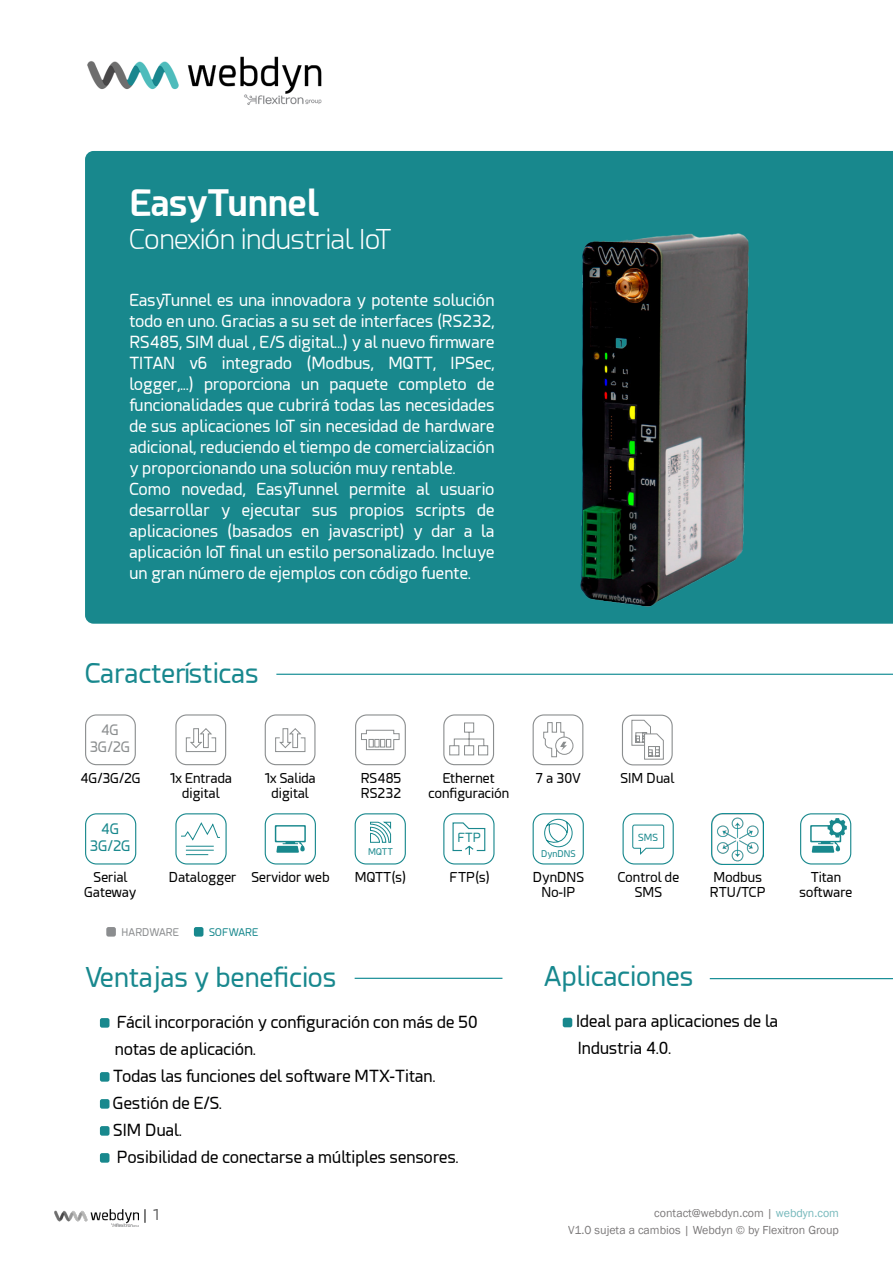
<style>
.page{position:relative;width:893px;height:1263px;background:#fff}
.page>*{position:absolute;margin:0;border:0;box-sizing:border-box;transform-origin:0 0}
.t1{font:700 36px "Esphimere";color:#fff}
.t2{font:27px "Esphimere";color:#18888e}
.t3{font:300 27px "Esphimere";color:#fff}
.t4{font:16.5px/21px "Esphimere";color:#fff;text-align:justify}
.t5{font:16.5px/27px "Esphimere";color:#000001}
.t6{font:15px "Esphimere";color:#000002}
.t7{font:14.4px/17.1px "Esphimere";color:#18888d;text-align:center}
.t8{font:14.25px/17px "Esphimere";color:#8b8e8f;text-align:center}
.t9{font:13.5px/15px "Esphimere";color:#000001;text-align:center}
.t10{font:12.45px "Esphimere";color:#1a888e}
.t11{font:12px/16.5px "Franklin Gothic";color:#231f20;text-align:right}
.t12{font:10.5px "Esphimere";color:#8b8d8f}
.t13{font:10.5px "Esphimere";color:#18888d}
.t14{font:9.75px "Esphimere";color:#18888d}
.t15{font:9.15px "Esphimere";color:#18888d}
.s1{color:#18888d}
</style>
<div class="page">
<svg style="left:145px;top:1209px;width:1px;height:14px"></svg>
<img style="left:54px;top:1209px;width:85px;height:17px">
<div style="left:85px;top:151px;width:808px;height:473px;background:#18888d"></div>
<div style="left:106px;top:927px;width:10px;height:9px;background:#8b8d8f;border-radius:2px"></div>
<div style="left:194px;top:927px;width:9px;height:9px;background:#18888d;border-radius:2px"></div>
<hr style="left:355px;top:978px;width:147px;height:1px;background:#06868f">
<hr style="left:710px;top:978px;width:183px;height:1px;background:#06868f">
<div style="left:100px;top:1018px;width:9px;height:10px;background:#18888d;border-radius:2px"></div>
<div style="left:100px;top:1072px;width:9px;height:10px;background:#18888d;border-radius:2px"></div>
<div style="left:100px;top:1099px;width:9px;height:10px;background:#18888d;border-radius:2px"></div>
<div style="left:100px;top:1126px;width:9px;height:10px;background:#18888d;border-radius:2px"></div>
<div style="left:100px;top:1153px;width:9px;height:10px;background:#18888d;border-radius:2px"></div>
<div style="left:563px;top:1018px;width:9px;height:9px;background:#18888d;border-radius:2px"></div>
<hr style="left:276px;top:674px;width:617px;height:1px;background:#06868f">
<div style="left:85px;top:813px;width:51px;height:51px;border:1px solid #18888d;border-radius:11px"></div>
<div style="left:265px;top:813px;width:51px;height:51px;border:1px solid #18888d;border-radius:11px"></div>
<svg style="left:275px;top:825px;width:31px;height:28px"></svg>
<div style="left:355px;top:714px;width:51px;height:51px;border:1px solid #8b8e8f;border-radius:11px"></div>
<svg style="left:361px;top:729px;width:39px;height:21px"></svg>
<div style="left:85px;top:714px;width:51px;height:51px;border:1px solid #8b8e8f;border-radius:11px"></div>
<img style="left:87px;top:56px;width:235px;height:49px">
<div style="left:355px;top:813px;width:51px;height:51px;border:1px solid #18888d;border-radius:11px"></div>
<svg style="left:370px;top:821px;width:21px;height:22px"></svg>
<div style="left:533px;top:714px;width:50px;height:51px;border:1px solid #8b8e8f;border-radius:11px"></div>
<div style="left:555px;top:737px;width:18px;height:18px;border:1px solid #8b8e8f;border-radius:50%"></div>
<svg style="left:543px;top:722px;width:24px;height:35px"></svg>
<div style="left:533px;top:813px;width:51px;height:51px;border:1px solid #18888d;border-radius:11px"></div>
<svg style="left:544px;top:818px;width:29px;height:29px"></svg>
<div style="left:622px;top:813px;width:52px;height:51px;border:1px solid #18888d;border-radius:11px"></div>
<svg style="left:632px;top:824px;width:32px;height:31px"></svg>
<div style="left:265px;top:714px;width:50px;height:51px;border:1px solid #8b8e8f;border-radius:11px"></div>
<svg style="left:275px;top:728px;width:31px;height:24px"></svg>
<div style="left:443px;top:714px;width:51px;height:51px;border:1px solid #8b8e8f;border-radius:11px"></div>
<svg style="left:449px;top:722px;width:39px;height:34px"></svg>
<div style="left:175px;top:714px;width:51px;height:51px;border:1px solid #8b8e8f;border-radius:11px"></div>
<svg style="left:186px;top:728px;width:30px;height:24px"></svg>
<div style="left:175px;top:813px;width:52px;height:51px;border:1px solid #18888d;border-radius:11px"></div>
<svg style="left:181px;top:822px;width:39px;height:33px"></svg>
<svg style="left:443px;top:813px;width:52px;height:51px"></svg>
<img style="left:580px;top:229px;width:171px;height:381px">
<img style="left:712px;top:813px;width:51px;height:51px">
<div style="left:622px;top:715px;width:51px;height:50px;border:1px solid #8b8e8f;border-radius:11px"></div>
<svg style="left:631px;top:719px;width:33px;height:41px"></svg>
<div style="left:800px;top:813px;width:51px;height:51px;border:1px solid #18888d;border-radius:11px"></div>
<svg style="left:810px;top:818px;width:37px;height:35px"></svg>
<p class="t1" style="left:129px;top:181px;width:191px">EasyTunnel</p>
<p class="t3" style="left:129px;top:224px;width:264px">Conexión industrial IoT</p>
<p class="t4" style="left:129px;top:290px;width:367px">EasyTunnel es una innovadora y potente solución todo en uno. Gracias a su set de interfaces (RS232, RS485, SIM dual , E/S digital...) y al nuevo firmware TITAN v6 integrado (Modbus, MQTT, IPSec, logger,...) proporciona un paquete completo de funcionalidades que cubrirá todas las necesidades de sus aplicaciones IoT sin necesidad de hardware adicional, reduciendo el tiempo de comercialización y proporcionando una solución muy rentable.</p>
<p class="t4" style="left:129px;top:479px;width:367px">Como novedad, EasyTunnel permite al usuario desarrollar y ejecutar sus propios scripts de aplicaciones (basados en javascript) y dar a la aplicación IoT final un estilo personalizado. Incluye un gran número de ejemplos con código fuente.</p>
<p class="t2" style="left:85px;top:658px;width:175px">Características</p>
<p class="t8" style="left:90px;top:722px;width:42px">4G<br>3G/2G</p>
<p class="t9" style="left:80px;top:771px;width:62px">4G/3G/2G</p>
<p class="t7" style="left:90px;top:821px;width:42px">4G<br>3G/2G</p>
<p class="t9" style="left:170px;top:771px;width:64px">1x Entrada</p>
<p class="t9" style="left:182px;top:786px;width:39px">digital</p>
<p class="t9" style="left:265px;top:771px;width:53px">1x Salida</p>
<p class="t9" style="left:271px;top:786px;width:39px">digital</p>
<p class="t9" style="left:94px;top:870px;width:35px">Serial</p>
<p class="t9" style="left:169px;top:870px;width:69px">Datalogger</p>
<p class="t9" style="left:251px;top:870px;width:80px">Servidor web</p>
<p class="t9" style="left:85px;top:885px;width:53px">Gateway</p>
<p class="t9" style="left:361px;top:771px;width:42px">RS485</p>
<p class="t9" style="left:361px;top:786px;width:42px">RS232</p>
<p class="t9" style="left:443px;top:771px;width:53px">Ethernet</p>
<p class="t9" style="left:428px;top:786px;width:82px">configuración</p>
<p class="t9" style="left:535px;top:771px;width:47px">7 a 30V</p>
<p class="t9" style="left:620px;top:771px;width:55px">SIM Dual</p>
<p class="t10" style="left:457px;top:831px;width:25px">FTP</p>
<p class="t14" style="left:638px;top:831px;width:21px">SMS</p>
<p class="t15" style="left:368px;top:847px;width:26px">MQTT</p>
<p class="t15" style="left:541px;top:849px;width:36px">DynDNS</p>
<p class="t9" style="left:355px;top:870px;width:53px">MQTT(s)</p>
<p class="t9" style="left:449px;top:870px;width:42px">FTP(s)</p>
<p class="t9" style="left:533px;top:870px;width:53px">DynDNS<br>No-IP</p>
<p class="t9" style="left:618px;top:870px;width:63px">Control de<br>SMS</p>
<p class="t9" style="left:713px;top:870px;width:50px">Modbus</p>
<p class="t9" style="left:710px;top:885px;width:57px">RTU/TCP</p>
<p class="t12" style="left:122px;top:926px;width:59px">HARDWARE</p>
<p class="t13" style="left:209px;top:926px;width:51px">SOFWARE</p>
<p class="t2" style="left:85px;top:962px;width:253px">Ventajas y beneficios</p>
<p class="t2" style="left:544px;top:961px;width:151px">Aplicaciones</p>
<p class="t5" style="left:115px;top:1008px;width:364px">Fácil incorporación y configuración con más de 50 notas de aplicación.</p>
<p class="t5" style="left:113px;top:1062px;width:324px">Todas las funciones del software MTX-Titan.</p>
<p class="t5" style="left:113px;top:1089px;width:110px">Gestión de E/S.</p>
<p class="t5" style="left:113px;top:1116px;width:70px">SIM Dual.</p>
<p class="t5" style="left:117px;top:1143px;width:343px">Posibilidad de conectarse a múltiples sensores.</p>
<p class="t5" style="left:576px;top:1008px;width:204px">Ideal para aplicaciones de la<br>Industria 4.0.</p>
<p class="t9" style="left:811px;top:870px;width:32px">Titan</p>
<p class="t9" style="left:799px;top:885px;width:55px">software</p>
<p class="t6" style="left:152px;top:1206px;width:7px">1</p>
<p class="t11" style="left:568px;top:1205px;width:272px">contact@webdyn.com | <span class="s1">webdyn.com<br></span>V1.0 sujeta a cambios | Webdyn © by Flexitron Group</p>
</div>
